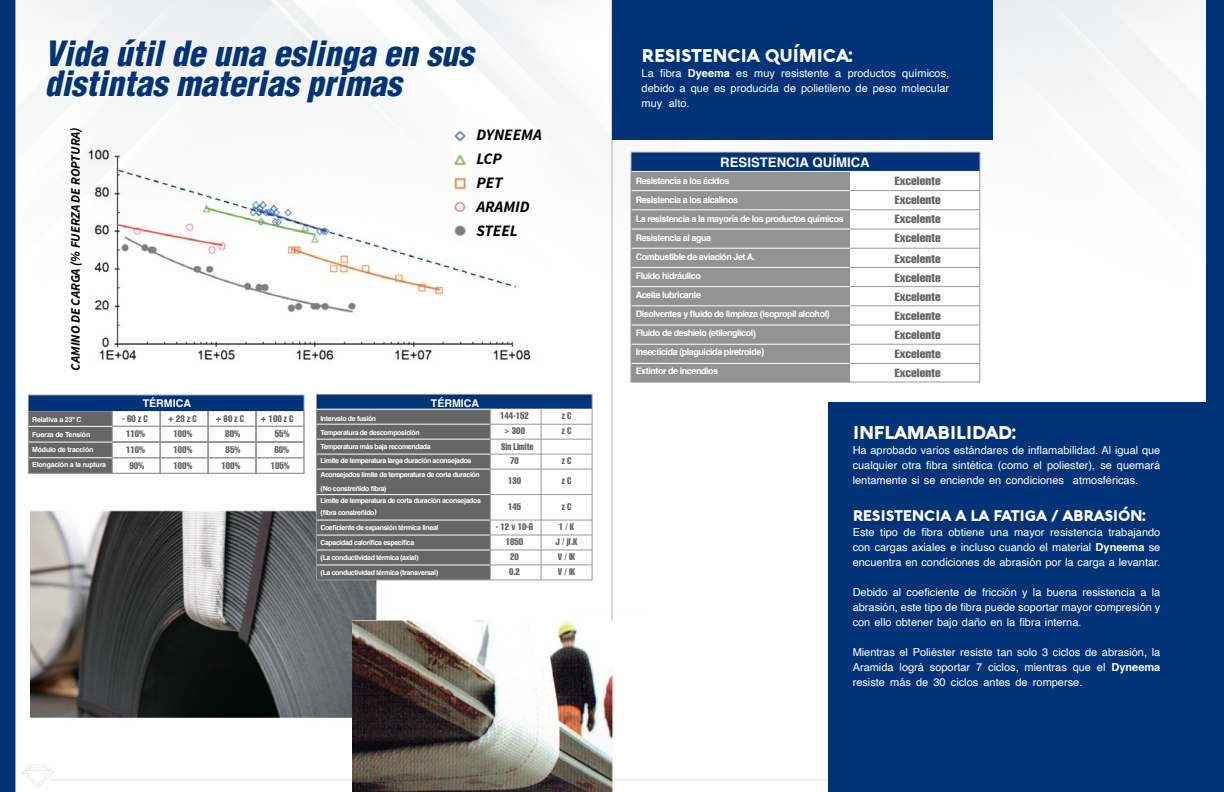
<style>
.page{position:relative;width:1224px;height:792px;background:#fff}
.page>*{position:absolute;margin:0;border:0;box-sizing:border-box;transform-origin:0 0}
.t1{font:italic 900 condensed 34px/30px "Helvetica LT Std";color:#003378}
.t2{font:900 18px "Aquawax";letter-spacing:-.02em;color:#fff}
.t3{font:italic 700 16px/24px "Source Sans Pro";color:#000}
.t4{font:900 15px "Aquawax";letter-spacing:-.02em;color:#fff}
.t5{font:700 13.2px "Helvetica";color:#fff}
.t6{font:italic 700 13px "Source Sans Pro";color:#000}
.t7{font:11.7px/19.1px "Helvetica LT Std Comp";color:#666;text-align:justify;scale:1.14 1}
.t8{font:11px/15px "Helvetica";color:#fff;text-align:justify}
.t9{font:700 10.7px "Helvetica";color:#fff}
.t10{font:9.5px "Helvetica LT Std Comp";color:#666}
.t11{font:700 9px/19px "Helvetica";letter-spacing:-.05em;color:#fff}
.t12{font:700 7px/14px "Helvetica";letter-spacing:-.05em;color:#fff}
.t13{font:700 7px/15px "Helvetica";letter-spacing:-.025em;color:#fff}
.s1{font-weight:700}
.s2{font-size:9.7px}
</style>
<div class="page">
<hr style="left:51px;top:779px;width:1122px;height:1px;background:#000">
<hr style="left:13px;top:0;width:3px;height:792px;background:#76b5db">
<img style="left:24px;top:0;width:1182px;height:611px">
<hr style="left:612px;top:0;width:1px;height:792px;background:#000">
<svg style="left:22px;top:765px;width:33px;height:22px"></svg>
<img style="left:80px;top:133px;width:460px;height:242px">
<img style="left:452px;top:127px;width:19px;height:116px">
<div style="left:612px;top:0;width:380px;height:140px;background:#003378"></div>
<div style="left:828px;top:403px;width:380px;height:389px;background:#003378"></div>
<div style="left:631px;top:152px;width:349px;height:20px;background:#003378"></div>
<div style="left:633px;top:172px;width:217px;height:208px;background:#939393"></div>
<svg style="left:850px;top:172px;width:128px;height:208px"></svg>
<hr style="left:631px;top:171px;width:219px;height:1px;background:#fff">
<hr style="left:850px;top:171px;width:65px;height:1px;background:#fff">
<hr style="left:915px;top:171px;width:65px;height:1px;background:#fff">
<hr style="left:631px;top:190px;width:219px;height:1px;background:#fff">
<hr style="left:631px;top:209px;width:219px;height:1px;background:#fff">
<hr style="left:631px;top:229px;width:219px;height:1px;background:#fff">
<hr style="left:631px;top:248px;width:219px;height:1px;background:#fff">
<hr style="left:631px;top:267px;width:219px;height:1px;background:#fff">
<hr style="left:631px;top:286px;width:219px;height:1px;background:#fff">
<hr style="left:631px;top:305px;width:219px;height:1px;background:#fff">
<hr style="left:631px;top:325px;width:219px;height:1px;background:#fff">
<hr style="left:631px;top:344px;width:219px;height:1px;background:#fff">
<hr style="left:631px;top:363px;width:219px;height:1px;background:#fff">
<hr style="left:850px;top:190px;width:65px;height:1px;background:#999">
<hr style="left:915px;top:190px;width:65px;height:1px;background:#999">
<hr style="left:850px;top:209px;width:65px;height:1px;background:#999">
<hr style="left:915px;top:209px;width:65px;height:1px;background:#999">
<hr style="left:850px;top:229px;width:65px;height:1px;background:#999">
<hr style="left:915px;top:229px;width:65px;height:1px;background:#999">
<hr style="left:850px;top:248px;width:65px;height:1px;background:#999">
<hr style="left:915px;top:248px;width:65px;height:1px;background:#999">
<hr style="left:850px;top:267px;width:65px;height:1px;background:#999">
<hr style="left:915px;top:267px;width:65px;height:1px;background:#999">
<hr style="left:850px;top:286px;width:65px;height:1px;background:#999">
<hr style="left:915px;top:286px;width:65px;height:1px;background:#999">
<hr style="left:850px;top:305px;width:65px;height:1px;background:#999">
<hr style="left:915px;top:305px;width:65px;height:1px;background:#999">
<hr style="left:850px;top:325px;width:65px;height:1px;background:#999">
<hr style="left:915px;top:325px;width:65px;height:1px;background:#999">
<hr style="left:850px;top:344px;width:65px;height:1px;background:#999">
<hr style="left:915px;top:344px;width:65px;height:1px;background:#999">
<hr style="left:850px;top:363px;width:65px;height:1px;background:#999">
<hr style="left:915px;top:363px;width:65px;height:1px;background:#999">
<div style="left:631px;top:152px;width:349px;height:230px;border:1px solid #999"></div>
<div style="left:0;top:0;width:15px;height:792px;background:#003378"></div>
<div style="left:1206px;top:0;width:18px;height:792px;background:#003378"></div>
<svg style="left:30px;top:410px;width:275px;height:64px"></svg>
<div style="left:28px;top:395px;width:276px;height:16px;background:#003378"></div>
<div style="left:28px;top:395px;width:276px;height:79px;border:1px solid #999"></div>
<img style="left:30px;top:506px;width:355px;height:212px">
<div style="left:317px;top:394px;width:275px;height:15px;background:#003378"></div>
<svg style="left:318px;top:409px;width:272px;height:169px"></svg>
<div style="left:316px;top:394px;width:276px;height:186px;border:1px solid #999"></div>
<img style="left:352px;top:621px;width:262px;height:171px">
<h1 class="t1" style="left:45px;top:38px;width:430px">Vida útil de una eslinga en sus distintas materias primas</h1>
<p class="t6" style="left:67px;top:371px;width:245px;rotate:-90deg">CAMINO DE CARGA (% FUERZA DE ROPTURA)</p>
<h3 class="t3" style="left:476px;top:123px;width:67px">DYNEEMA<br>LCP<br>PET<br>ARAMID<br>STEEL</h3>
<p class="t13" style="left:32px;top:412px;width:75px">Relativa a 23º C<br>Fuerza de Tensión<br>Módulo de tracción<br>Elongación a la ruptura</p>
<p class="t9" style="left:143px;top:395px;width:50px">TÉRMICA</p>
<p class="t10" style="left:123px;top:412px;width:27px">- 60 z C</p>
<p class="t10" style="left:168px;top:412px;width:30px">+ 23 z C</p>
<p class="t10" style="left:216px;top:412px;width:30px">+ 60 z C</p>
<p class="t10" style="left:261px;top:412px;width:34px">+ 100 z C</p>
<p class="t10" style="left:126px;top:428px;width:21px">110%</p>
<p class="t10" style="left:173px;top:428px;width:21px">100%</p>
<p class="t10" style="left:225px;top:428px;width:16px">80%</p>
<p class="t10" style="left:275px;top:428px;width:16px">55%</p>
<p class="t10" style="left:126px;top:444px;width:21px">110%</p>
<p class="t10" style="left:173px;top:444px;width:21px">100%</p>
<p class="t10" style="left:226px;top:444px;width:16px">85%</p>
<p class="t10" style="left:274px;top:444px;width:16px">60%</p>
<p class="t10" style="left:130px;top:459px;width:16px">90%</p>
<p class="t10" style="left:173px;top:459px;width:21px">100%</p>
<p class="t10" style="left:221px;top:459px;width:21px">100%</p>
<p class="t10" style="left:271px;top:459px;width:21px">105%</p>
<p class="t9" style="left:431px;top:394px;width:50px">TÉRMICA</p>
<p class="t12" style="left:320px;top:412px;width:161px">Intervalo de fusión<br>Temperatura de descomposición<br>Temperatura más baja recomendada<br>Limite de temperatura larga duración aconsejados Aconsejados límite de temperatura de corta duración )No constreñido fibra(</p>
<p class="t12" style="left:320px;top:495px;width:162px;line-height:12px">Limite de temperatura de corta duración aconsejados )fibra constreñido(</p>
<p class="t12" style="left:320px;top:520px;width:120px;line-height:15px">Coeficiente de expansión térmica lineal Capacidad calorífica específica<br>)La conductividad térmica (axial(<br>)La conductividad térmica (transversal(</p>
<p class="t10" style="left:500px;top:410px;width:30px">144-152</p>
<p class="t10" style="left:562px;top:410px;width:11px">z C</p>
<p class="t10" style="left:504px;top:425px;width:22px">&gt; 300</p>
<p class="t10" style="left:562px;top:425px;width:11px">z C</p>
<p class="t10" style="left:510px;top:455px;width:10px">70</p>
<p class="t10" style="left:562px;top:455px;width:11px">z C</p>
<p class="t10" style="left:508px;top:475px;width:15px">130</p>
<p class="t10" style="left:562px;top:475px;width:11px">z C</p>
<p class="t10" style="left:508px;top:500px;width:15px">145</p>
<p class="t10" style="left:562px;top:500px;width:11px">z C</p>
<p class="t10" style="left:496px;top:520px;width:39px">- 12 v 10-6</p>
<p class="t10" style="left:559px;top:520px;width:17px">1 / K</p>
<p class="t10" style="left:506px;top:535px;width:19px">1850</p>
<p class="t10" style="left:556px;top:535px;width:24px">J / jf.K</p>
<p class="t10" style="left:510px;top:550px;width:10px">20</p>
<p class="t10" style="left:558px;top:550px;width:19px">V / lK</p>
<p class="t10" style="left:509px;top:565px;width:12px">0.2</p>
<p class="t10" style="left:558px;top:565px;width:19px">V / lK</p>
<p class="t10" style="left:501px;top:441px;width:34px">Sin Limite</p>
<h2 class="t2" style="left:642px;top:44px;width:213px">RESISTENCIA QUÍMICA:</h2>
<p class="t8" style="left:642px;top:66px;width:309px">La fibra <span class="s1">Dyeema</span> es muy resistente a productos químicos, debido a que es producida de polietileno de peso molecular muy alto.</p>
<p class="t5" style="left:720px;top:151px;width:151px">RESISTENCIA QUÍMICA</p>
<p class="t11" style="left:636px;top:172px;width:210px">Resistencia a los ácidos<br>Resistencia a los alcalinos<br>La resistencia a la mayoría de los productos químicos<br>Resistencia al agua<br>Combustible de aviación Jet A.<br>Fluido hidráulico<br>Aceite lubricante</p>
<p class="t11" style="left:636px;top:324px;width:130px">Fluido de deshielo (etilenglicol<span class="s2">(<br></span>Insecticida (plaguicida piretroide<span class="s2">(<br></span>Extintor de incendios</p>
<p class="t11" style="left:636px;top:305px;width:195px">Disolventes y fluido de limpieza (isopropil alcohol<span class="s2">(</span></p>
<p class="t7" style="left:895px;top:171px;width:42px">Excelente Excelente Excelente Excelente</p>
<p class="t7" style="left:895px;top:249px;width:42px">Excelente Excelente Excelente Excelente Excelente Excelente Excelente</p>
<h2 class="t2" style="left:853px;top:420px;width:165px">INFLAMABILIDAD:</h2>
<p class="t8" style="left:853px;top:443px;width:309px">Ha aprobado varios estándares de inflamabilidad. Al igual que cualquier otra fibra sintética (como el poliester), se quemará lentamente si se enciende en condiciones atmosféricas.</p>
<h3 class="t4" style="left:853px;top:505px;width:295px">RESISTENCIA A LA FATIGA / ABRASIÓN:</h3>
<p class="t8" style="left:853px;top:525px;width:309px">Este tipo de fibra obtiene una mayor resistencia trabajando con cargas axiales e incluso cuando el material <span class="s1">Dyneema</span> se encuentra en condiciones de abrasión por la carga a levantar.</p>
<p class="t8" style="left:853px;top:585px;width:309px">Debido al coeficiente de fricción y la buena resistencia a la abrasión, este tipo de fibra puede soportar mayor compresión y con ello obtener bajo daño en la fibra interna.</p>
<p class="t8" style="left:853px;top:645px;width:309px">Mientras el Poliéster resiste tan solo 3 ciclos de abrasión, la Aramida lográ soportar 7 ciclos, mientras que el <span class="s1">Dyneema </span>resiste más de 30 ciclos antes de romperse.</p>
</div>
